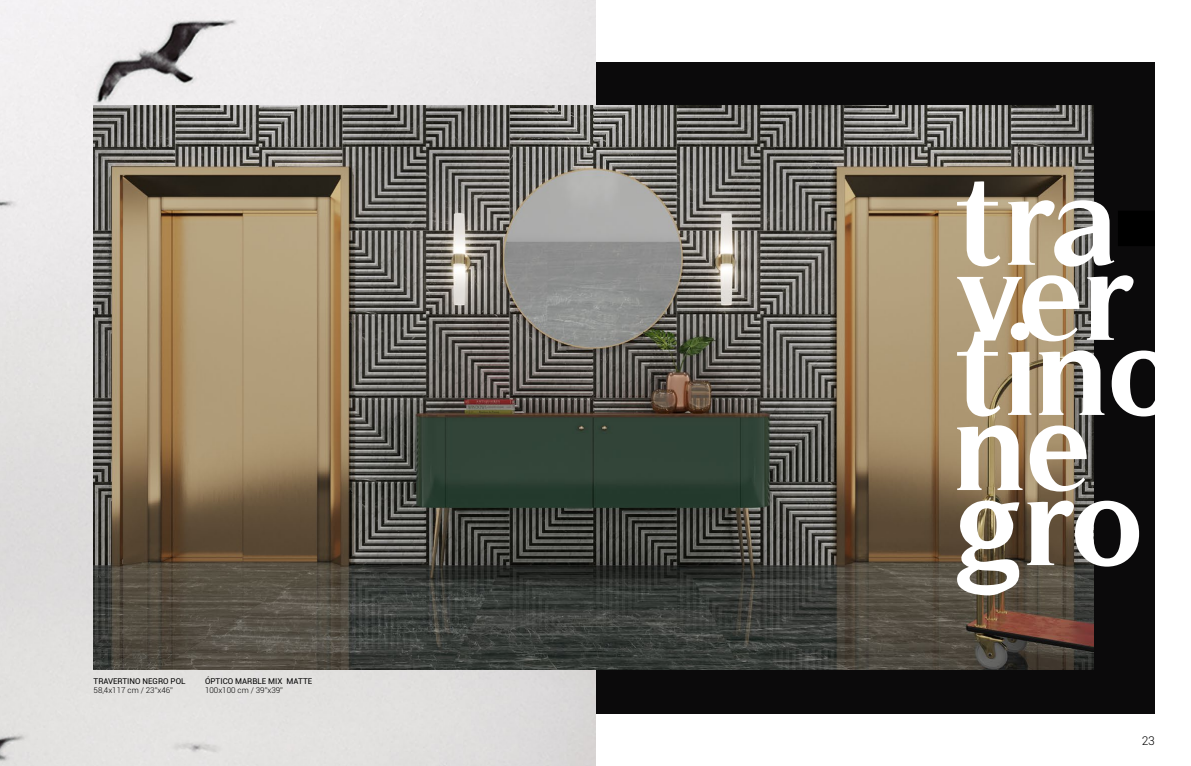
<style>
.page{position:relative;width:1191px;height:766px;background:#fff}
.page>*{position:absolute;margin:0;border:0;box-sizing:border-box;transform-origin:0 0}
.t1{font:700 130px "Timeless";color:#fff}
.t2{font:300 12px "Roboto";color:#000}
.t3{font:8px "Roboto";color:#000}
.t4{font:300 8px "Roboto";color:#000}
</style>
<div class="page">
<div style="left:587px;top:62px;width:568px;height:651px;background:#0b0a0b"></div>
<img style="left:0;top:0;width:595px;height:765px">
<img style="left:94px;top:105px;width:999px;height:564px">
<div style="left:1118px;top:211px;width:36px;height:34px;background:#000"></div>
<div style="left:1118px;top:210px;width:37px;height:36px;border:1px solid #000"></div>
<p class="t3" style="left:94px;top:675px;width:93px">TRAVERTINO NEGRO POL</p>
<p class="t4" style="left:94px;top:684px;width:81px">58,4x117 cm / 23”x46”</p>
<p class="t3" style="left:205px;top:675px;width:109px">ÓPTICO MARBLE MIX MATTE</p>
<p class="t4" style="left:205px;top:684px;width:79px">100x100 cm / 39”x39”</p>
<h1 class="t1" style="left:955px;top:143px;width:207px">tra-</h1>
<h1 class="t1" style="left:955px;top:218px;width:185px">ver</h1>
<h1 class="t1" style="left:955px;top:293px;width:228px">tino</h1>
<h1 class="t1" style="left:955px;top:368px;width:139px">ne</h1>
<h1 class="t1" style="left:955px;top:443px;width:191px">gro</h1>
<h2 class="t2" style="left:1141px;top:732px;width:15px">23</h2>
</div>
